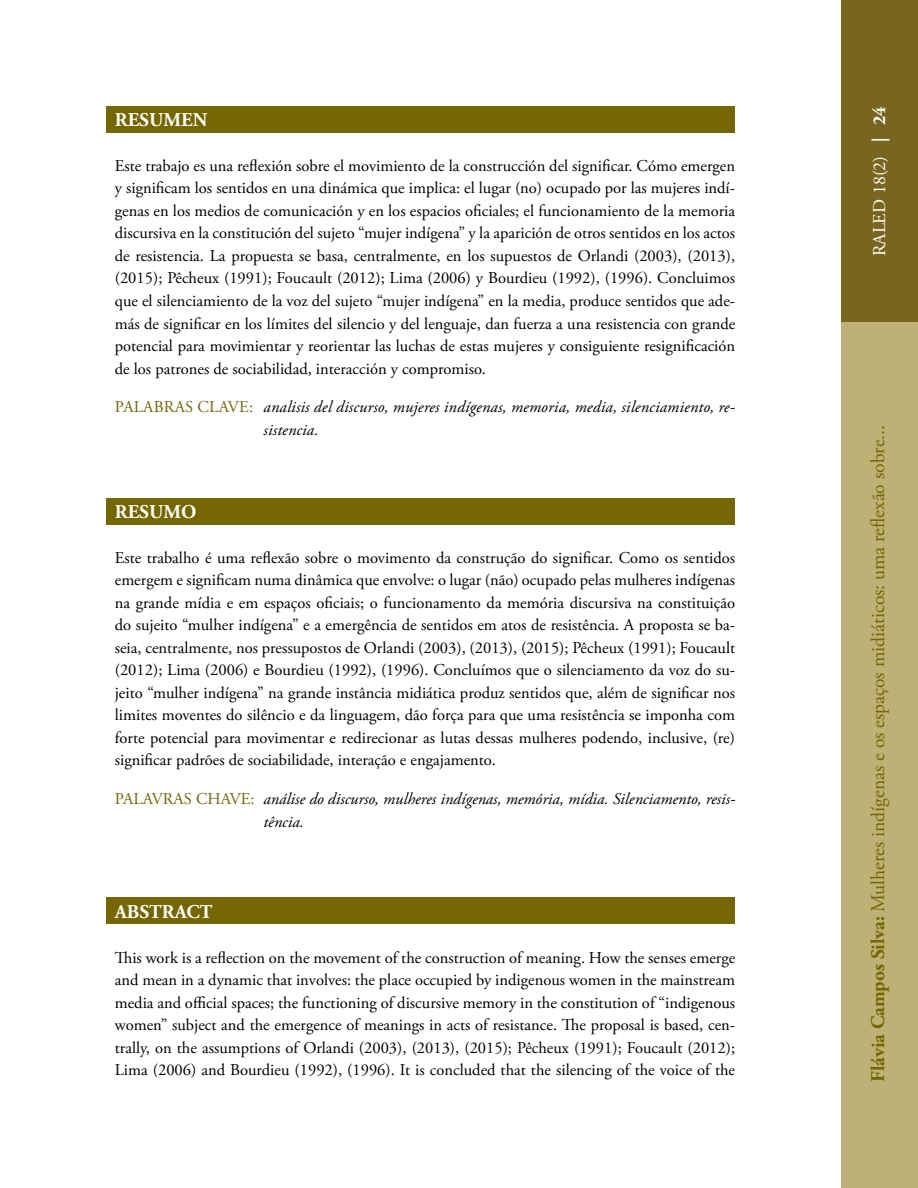
<style>
.page{position:relative;width:918px;height:1188px;background:#fff}
.page>*{position:absolute;margin:0;border:0;box-sizing:border-box;transform-origin:0 0}
.t1{font:19.5px "Adobe Garamond Pro";letter-spacing:-.005em;color:#746600}
.t2{font:700 19.5px "Adobe Garamond Pro";color:#fff}
.t3{font:18px "Adobe Garamond Pro";color:#fff}
.t4{font:16.5px/22.5px "Adobe Garamond Pro";color:#000;text-align:justify}
.t5{font:italic 16.5px/22.5px "Adobe Garamond Pro";color:#000}
.s1{font-style:normal;color:#746600}
.s2{font-weight:700}
</style>
<div class="page">
<div style="left:841px;top:0;width:77px;height:1188px;background:#beb175"></div>
<div style="left:841px;top:0;width:77px;height:322px;background:#78651e"></div>
<div style="left:106px;top:106px;width:629px;height:26px;background:#746600"></div>
<div style="left:106px;top:498px;width:629px;height:26px;background:#746600"></div>
<div style="left:106px;top:898px;width:629px;height:26px;background:#746600"></div>
<p class="t2" style="left:115px;top:108px;width:94px">RESUMEN</p>
<p class="t4" style="left:115px;top:155px;width:622px">Este trabajo es una reflexión sobre el movimiento de la construcción del significar. Cómo emergen y significam los sentidos en una dinámica que implica: el lugar (no) ocupado por las mujeres indí&shy;genas en los medios de comunicación y en los espacios oficiales; el funcionamiento de la memoria discursiva en la constitución del sujeto “mujer indígena” y la aparición de otros sentidos en los actos de resistencia. La propuesta se basa, centralmente, en los supuestos de Orlandi (2003), (2013), (2015); Pêcheux (1991); Foucault (2012); Lima (2006) y Bourdieu (1992), (1996). Concluimos que el silenciamiento de la voz del sujeto “mujer indígena” en la media, produce sentidos que ade&shy;más de significar en los límites del silencio y del lenguaje, dan fuerza a una resistencia con grande potencial para movimientar y reorientar las luchas de estas mujeres y consiguiente resignificación de los patrones de sociabilidad, interacción y compromiso.</p>
<p class="t5" style="left:264px;top:396px;width:473px;text-indent:-149px"><span class="s1">PALABRAS CLAVE:</span> analisis del discurso, mujeres indígenas, memoria, media, silenciamiento, re&shy;sistencia.</p>
<p class="t2" style="left:115px;top:500px;width:83px">RESUMO</p>
<p class="t4" style="left:115px;top:547px;width:622px">Este trabalho é uma reflexão sobre o movimento da construção do significar. Como os sentidos emergem e significam numa dinâmica que envolve: o lugar (não) ocupado pelas mulheres indígenas na grande mídia e em espaços oficiais; o funcionamento da memória discursiva na constituição do sujeito “mulher indígena” e a emergência de sentidos em atos de resistência. A proposta se ba&shy;seia, centralmente, nos pressupostos de Orlandi (2003), (2013), (2015); Pêcheux (1991); Foucault (2012); Lima (2006) e Bourdieu (1992), (1996). Concluímos que o silenciamento da voz do su&shy;jeito “mulher indígena” na grande instância midiática produz sentidos que, além de significar nos limites moventes do silêncio e da linguagem, dão força para que uma resistência se imponha com forte potencial para movimentar e redirecionar as lutas dessas mulheres podendo, inclusive, (re) significar padrões de sociabilidade, interação e engajamento.</p>
<p class="t5" style="left:264px;top:788px;width:473px;text-indent:-149px"><span class="s1">PALAVRAS CHAVE:</span> análise do discurso, mulheres indígenas, memória, mídia. Silenciamento, resis&shy;tência.</p>
<p class="t2" style="left:115px;top:900px;width:99px">ABSTRACT</p>
<p class="t4" style="left:115px;top:947px;width:622px">This work is a reflection on the movement of the construction of meaning. How the senses emerge and mean in a dynamic that involves: the place occupied by indigenous women in the mainstream media and official spaces; the functioning of discursive memory in the constitution of “indigenous women” subject and the emergence of meanings in acts of resistance. The proposal is based, cen&shy;trally, on the assumptions of Orlandi (2003), (2013), (2015); Pêcheux (1991); Foucault (2012); Lima (2006) and Bourdieu (1992), (1996). It is concluded that the silencing of the voice of the</p>
<p class="t3" style="left:869px;top:256px;width:151px;rotate:-90deg">RALED 18(2) <span class="s2">| 24</span></p>
<p class="t1" style="left:866px;top:1082px;width:658px;rotate:-90deg"><span class="s2">Flávia Campos Silva:</span> Mulheres indígenas e os espaços midiáticos: uma reflexão sobre...</p>
</div>
